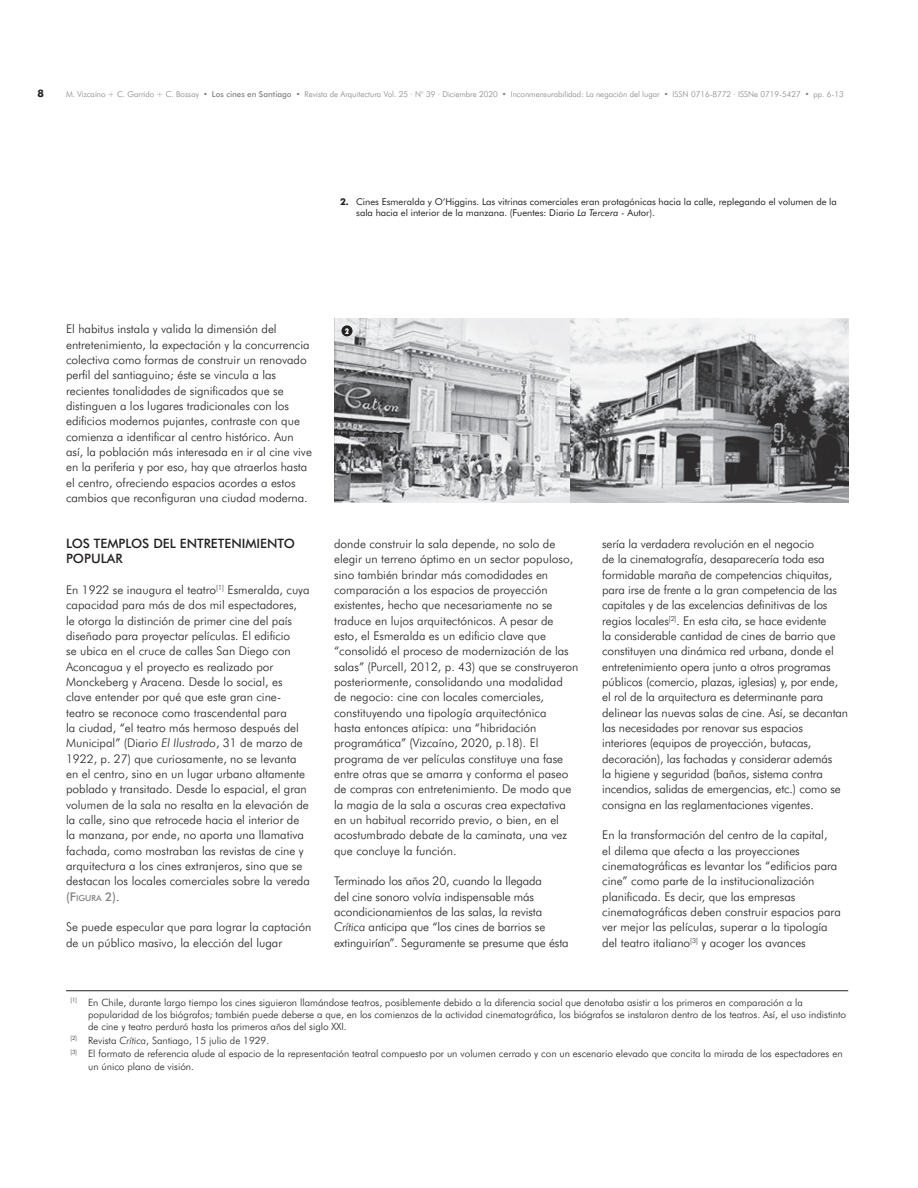
<style>
.page{position:relative;width:918px;height:1188px;background:#fff}
.page>*{position:absolute;margin:0;border:0;box-sizing:border-box;transform-origin:0 0}
.t1{font:500 12.9px/15.3px "Futura BT";color:#231f20}
.t2{font:300 12px/15.3px "Futura BT";color:#231f20}
.t3{font:700 10.35px "Futura BT";color:#231f20}
.t4{font:300 10.05px/12px "Futura BT";color:#231f20}
.t5{font:9.45px/11.2px "Futura BT";color:#231f20}
.t6{font:500 8.4px "Futura BT";color:#808285}
.t7{font:300 8.1px "Futura BT";color:#808285}
.t8{font:900 condensed 7.8px "Futura BT";color:#fff}
.s1{font-weight:500}
.s2{font-weight:700}
.s3{font-style:italic}
.s4{font-size:12px}
.s5{font-weight:300;font-size:12px;color:#231f20}
</style>
<div class="page">
<hr style="left:66px;top:990px;width:782px;height:1px;background:#231f20">
<img style="left:334px;top:318px;width:514px;height:184px">
<div style="left:341px;top:325px;width:12px;height:11px;background:#231f20;border-radius:50%"></div>
<p class="t3" style="left:38px;top:87px;width:8px">8</p>
<p class="t7" style="left:66px;top:91px;width:779px">M. Vizcaíno + C. Garrido + C. Bossay • <span class="s1">Los cines en Santiago</span> • Revista de Arquitectura Vol. 25 · N° 39 · Diciembre 2020 • Inconmensurabilidad: La negación del lugar • ISSN 0716-8772 · ISSNe 0719-5427 • pp. 6-13</p>
<p class="t5" style="left:356px;top:196px;width:482px;text-indent:-16px"><span class="s2">2.</span> Cines Esmeralda y O’Higgins. Las vitrinas comerciales eran protagónicas hacia la calle, replegando el volumen de la sala hacia el interior de la manzana. (Fuentes: Diario <span class="s3">La Tercera</span> - Autor).</p>
<p class="t2" style="left:66px;top:322px;width:247px">El habitus instala y valida la dimensión del entretenimiento, la expectación y la concurrencia colectiva como formas de construir un renovado perfil del santiaguino; éste se vincula a las recientes tonalidades de significados que se distinguen a los lugares tradicionales con los edificios modernos pujantes, contraste con que comienza a identificar al centro histórico. Aun así, la población más interesada en ir al cine vive en la periferia y por eso, hay que atraerlos hasta el centro, ofreciendo espacios acordes a estos cambios que reconfiguran una ciudad moderna.</p>
<p class="t1" style="left:66px;top:537px;width:230px">LOS TEMPLOS DEL ENTRETENIMIENTO<br>POPULAR</p>
<p class="t2" style="left:66px;top:583px;width:245px">En 1922 se inaugura el teatro<sup>[1]</sup> Esmeralda, cuya capacidad para más de dos mil espectadores,<br>le otorga la distinción de primer cine del país diseñado para proyectar películas. El edificio<br>se ubica en el cruce de calles San Diego con Aconcagua y el proyecto es realizado por Monckeberg y Aracena. Desde lo social, es clave entender por qué que este gran cine&shy;teatro se reconoce como trascendental para<br>la ciudad, “el teatro más hermoso después del Municipal” (Diario <span class="s3">El Ilustrado</span>, 31 de marzo de 1922, p. 27) que curiosamente, no se levanta en el centro, sino en un lugar urbano altamente poblado y transitado. Desde lo espacial, el gran volumen de la sala no resalta en la elevación de la calle, sino que retrocede hacia el interior de la manzana, por ende, no aporta una llamativa fachada, como mostraban las revistas de cine y arquitectura a los cines extranjeros, sino que se destacan los locales comerciales sobre la vereda</p>
<p class="t6" style="left:66px;top:895px;width:55px"><span class="s4">(F</span>IGURA <span class="s4">2)</span><span class="s5">.</span></p>
<p class="t2" style="left:66px;top:921px;width:247px">Se puede especular que para lograr la captación de un público masivo, la elección del lugar</p>
<p class="t8" style="left:345px;top:327px;width:5px">2</p>
<p class="t2" style="left:334px;top:537px;width:246px">donde construir la sala depende, no solo de elegir un terreno óptimo en un sector populoso, sino también brindar más comodidades en comparación a los espacios de proyección existentes, hecho que necesariamente no se traduce en lujos arquitectónicos. A pesar de esto, el Esmeralda es un edificio clave que “consolidó el proceso de modernización de las salas” (Purcell, 2012, p. 43) que se construyeron posteriormente, consolidando una modalidad<br>de negocio: cine con locales comerciales, constituyendo una tipología arquitectónica<br>hasta entonces atípica: una “hibridación programática” (Vizcaíno, 2020, p.18). El programa de ver películas constituye una fase entre otras que se amarra y conforma el paseo de compras con entretenimiento. De modo que la magia de la sala a oscuras crea expectativa en un habitual recorrido previo, o bien, en el acostumbrado debate de la caminata, una vez que concluye la función.</p>
<p class="t2" style="left:334px;top:874px;width:236px">Terminado los años 20, cuando la llegada<br>del cine sonoro volvía indispensable más acondicionamientos de las salas, la revista <span class="s3">Crítica</span> anticipa que “los cines de barrios se extinguirían”. Seguramente se presume que ésta</p>
<p class="t2" style="left:602px;top:537px;width:248px">sería la verdadera revolución en el negocio<br>de la cinematografía, desaparecería toda esa formidable maraña de competencias chiquitas, para irse de frente a la gran competencia de las capitales y de las excelencias definitivas de los regios locales<sup>[2]</sup>. En esta cita, se hace evidente<br>la considerable cantidad de cines de barrio que constituyen una dinámica red urbana, donde el entretenimiento opera junto a otros programas públicos (comercio, plazas, iglesias) y, por ende, el rol de la arquitectura es determinante para delinear las nuevas salas de cine. Así, se decantan las necesidades por renovar sus espacios interiores (equipos de proyección, butacas, decoración), las fachadas y considerar además<br>la higiene y seguridad (baños, sistema contra incendios, salidas de emergencias, etc.) como se consigna en las reglamentaciones vigentes.</p>
<p class="t2" style="left:602px;top:828px;width:240px">En la transformación del centro de la capital,<br>el dilema que afecta a las proyecciones cinematográficas es levantar los “edificios para cine” como parte de la institucionalización planificada. Es decir, que las empresas cinematográficas deben construir espacios para ver mejor las películas, superar a la tipología del teatro italiano<sup>[3]</sup> y acoger los avances</p>
<p class="t4" style="left:88px;top:997px;width:759px;text-indent:-18px"><sup>[1]</sup> En Chile, durante largo tiempo los cines siguieron llamándose teatros, posiblemente debido a la diferencia social que denotaba asistir a los primeros en comparación a la popularidad de los biógrafos; también puede deberse a que, en los comienzos de la actividad cinematográfica, los biógrafos se instalaron dentro de los teatros. Así, el uso indistinto de cine y teatro perduró hasta los primeros años del siglo XXI.</p>
<p class="t4" style="left:71px;top:1034px;width:774px;line-height:14px"><sup>[2]</sup> Revista <span class="s3">Crítica</span>, Santiago, 15 julio de 1929.<br><sup>[3]</sup> El formato de referencia alude al espacio de la representación teatral compuesto por un volumen cerrado y con un escenario elevado que concita la mirada de los espectadores en</p>
<p class="t4" style="left:88px;top:1061px;width:107px">un único plano de visión.</p>
</div>
